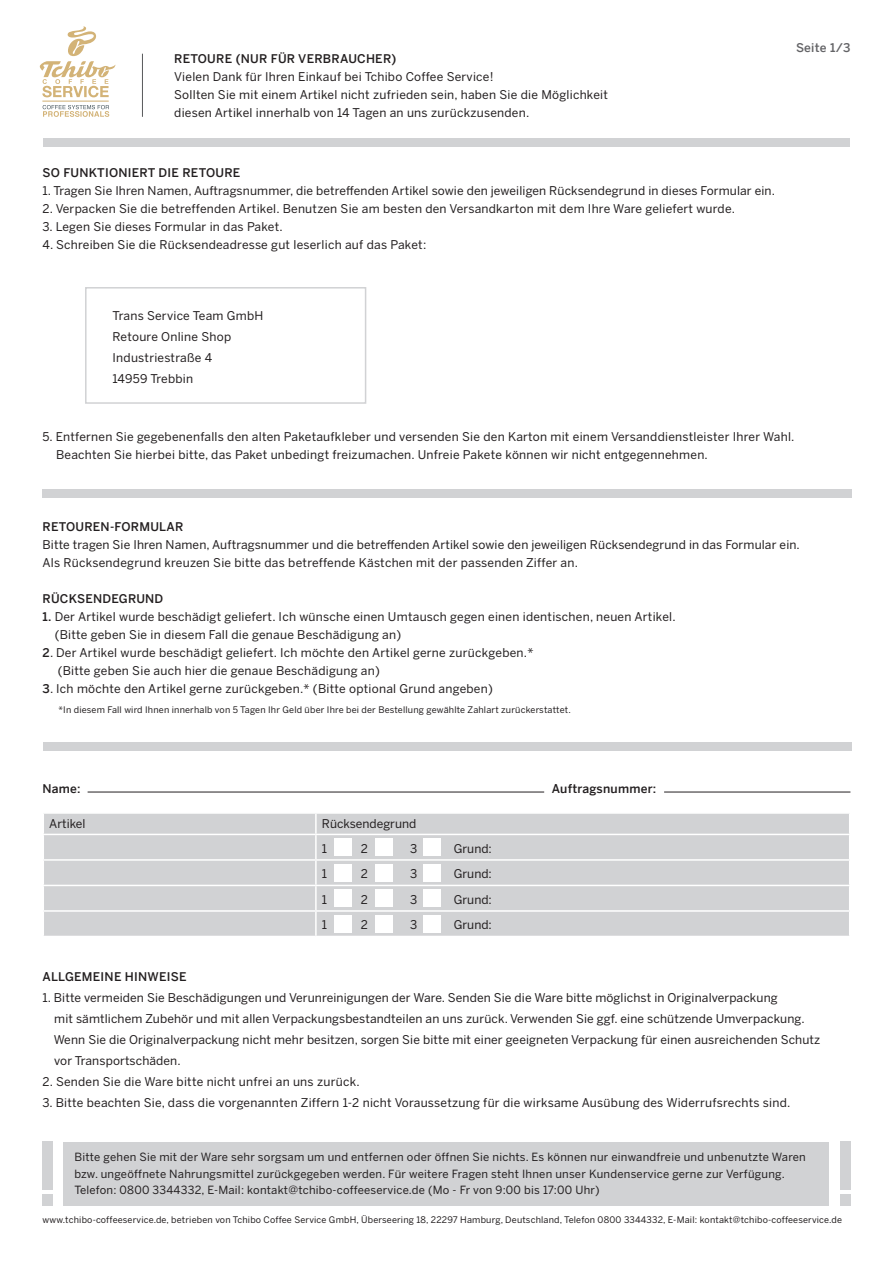
<style>
.page{position:relative;width:893px;height:1263px;background:#fff}
.page>*{position:absolute;margin:0;border:0;box-sizing:border-box;transform-origin:0 0}
.t1{font:12px/18px "Benton Sans";letter-spacing:.02em;color:#231f20}
.t2{font:500 12px "Benton Sans";letter-spacing:.02em;color:#231f20}
.t3{font:12px/24.5px "Benton Sans";color:#231f20}
.t4{font:500 12px "Benton Sans";letter-spacing:.015em;color:#636366}
.t5{font:11.25px/16.5px "Benton Sans";letter-spacing:.02em;color:#231f20}
.t6{font:9px "Benton Sans";letter-spacing:.02em;color:#231f20}
.s1{font-weight:500}
</style>
<div class="page">
<div style="left:64px;top:1142px;width:765px;height:63px;background:#d1d2d4"></div>
<div style="left:43px;top:1142px;width:10px;height:48px;background:#d1d2d4"></div>
<div style="left:840px;top:1142px;width:10px;height:48px;background:#d1d2d4"></div>
<div style="left:43px;top:1194px;width:10px;height:11px;background:#d1d2d4"></div>
<div style="left:840px;top:1194px;width:10px;height:11px;background:#d1d2d4"></div>
<div style="left:44px;top:814px;width:805px;height:122px;background:#d1d2d4"></div>
<hr style="left:315px;top:814px;width:2px;height:20px;background:#fff">
<hr style="left:43px;top:834px;width:273px;height:1px;background:#fff">
<hr style="left:316px;top:834px;width:534px;height:1px;background:#fff">
<hr style="left:315px;top:835px;width:2px;height:24px;background:#fff">
<hr style="left:43px;top:859px;width:273px;height:2px;background:#fff">
<hr style="left:316px;top:859px;width:534px;height:2px;background:#fff">
<hr style="left:315px;top:861px;width:2px;height:24px;background:#fff">
<hr style="left:43px;top:885px;width:273px;height:1px;background:#fff">
<hr style="left:316px;top:885px;width:534px;height:1px;background:#fff">
<hr style="left:315px;top:886px;width:2px;height:24px;background:#fff">
<hr style="left:43px;top:910px;width:273px;height:2px;background:#fff">
<hr style="left:316px;top:910px;width:534px;height:2px;background:#fff">
<hr style="left:315px;top:912px;width:2px;height:24px;background:#fff">
<div style="left:376px;top:839px;width:17px;height:17px;background:#fff"></div>
<div style="left:376px;top:864px;width:17px;height:17px;background:#fff"></div>
<div style="left:376px;top:890px;width:17px;height:17px;background:#fff"></div>
<div style="left:376px;top:915px;width:17px;height:17px;background:#fff"></div>
<div style="left:334px;top:839px;width:17px;height:17px;background:#fff"></div>
<div style="left:334px;top:864px;width:17px;height:17px;background:#fff"></div>
<div style="left:334px;top:890px;width:17px;height:17px;background:#fff"></div>
<div style="left:334px;top:915px;width:17px;height:17px;background:#fff"></div>
<div style="left:423px;top:839px;width:18px;height:17px;background:#fff"></div>
<div style="left:423px;top:864px;width:18px;height:17px;background:#fff"></div>
<div style="left:423px;top:890px;width:18px;height:17px;background:#fff"></div>
<div style="left:423px;top:915px;width:18px;height:17px;background:#fff"></div>
<hr style="left:88px;top:792px;width:456px;height:1px;background:#231f20">
<hr style="left:664px;top:792px;width:186px;height:1px;background:#231f20">
<div style="left:43px;top:138px;width:807px;height:8px;background:#d1d2d4"></div>
<div style="left:43px;top:489px;width:808px;height:8px;background:#d1d2d4"></div>
<div style="left:43px;top:742px;width:808px;height:8px;background:#d1d2d4"></div>
<hr style="left:142px;top:54px;width:1px;height:63px;background:#57585a">
<div style="left:85px;top:287px;width:281px;height:117px;border:2px solid #d1d2d4"></div>
<svg style="left:40px;top:26px;width:75px;height:71px"></svg>
<hr style="left:42px;top:101px;width:67px;height:1px;background:#d3b377">
<svg style="left:43px;top:105px;width:66px;height:12px"></svg>
<p class="t2" style="left:174px;top:51px;width:224px">RETOURE (NUR FÜR VERBRAUCHER)</p>
<p class="t1" style="left:174px;top:67px;width:435px">Vielen Dank für Ihren Einkauf bei Tchibo Coffee Service!<br>Sollten Sie mit einem Artikel nicht zufrieden sein, haben Sie die Möglichkeit diesen Artikel innerhalb von 14 Tagen an uns zurückzusenden.</p>
<p class="t2" style="left:43px;top:166px;width:199px">SO FUNKTIONIERT DIE RETOURE</p>
<p class="t1" style="left:43px;top:182px;width:734px">1. Tragen Sie Ihren Namen, Auftragsnummer, die betreffenden Artikel sowie den jeweiligen Rücksendegrund in dieses Formular ein.</p>
<p class="t1" style="left:43px;top:200px;width:694px">2. Verpacken Sie die betreffenden Artikel. Benutzen Sie am besten den Versandkarton mit dem Ihre Ware geliefert wurde.</p>
<p class="t1" style="left:43px;top:218px;width:242px">3. Legen Sie dieses Formular in das Paket.</p>
<p class="t1" style="left:43px;top:236px;width:385px">4. Schreiben Sie die Rücksendeadresse gut leserlich auf das Paket:</p>
<p class="t4" style="left:796px;top:40px;width:56px">Seite 1/3</p>
<p class="t1" style="left:113px;top:305px;width:152px;line-height:21px">Trans Service Team GmbH<br>Retoure Online Shop<br>Industriestraße 4<br>14959 Trebbin</p>
<p class="t1" style="left:56px;top:428px;width:740px;text-indent:-14px">5. Entfernen Sie gegebenenfalls den alten Paketaufkleber und versenden Sie den Karton mit einem Versanddienstleister Ihrer Wahl.<br>Beachten Sie hierbei bitte, das Paket unbedingt freizumachen. Unfreie Pakete können wir nicht entgegennehmen.</p>
<p class="t2" style="left:43px;top:520px;width:142px">RETOUREN-FORMULAR</p>
<p class="t1" style="left:43px;top:536px;width:759px">Bitte tragen Sie Ihren Namen, Auftragsnummer und die betreffenden Artikel sowie den jeweiligen Rücksendegrund in das Formular ein.<br>Als Rücksendegrund kreuzen Sie bitte das betreffende Kästchen mit der passenden Ziffer an.</p>
<p class="t2" style="left:43px;top:592px;width:122px">RÜCKSENDEGRUND</p>
<p class="t1" style="left:55px;top:608px;width:622px;text-indent:-12px"><span class="s1">1.</span> Der Artikel wurde beschädigt geliefert. Ich wünsche einen Umtausch gegen einen identischen, neuen Artikel. (Bitte geben Sie in diesem Fall die genaue Beschädigung an)</p>
<p class="t1" style="left:58px;top:644px;width:477px;text-indent:-15px"><span class="s1">2</span>. Der Artikel wurde beschädigt geliefert. Ich möchte den Artikel gerne zurückgeben.* (Bitte geben Sie auch hier die genaue Beschädigung an)</p>
<p class="t1" style="left:43px;top:680px;width:452px"><span class="s1">3</span>. Ich möchte den Artikel gerne zurückgeben.* (Bitte optional Grund angeben)</p>
<p class="t6" style="left:59px;top:704px;width:514px">*In diesem Fall wird Ihnen innerhalb von 5 Tagen Ihr Geld über Ihre bei der Bestellung gewählte Zahlart zurückerstattet.</p>
<p class="t2" style="left:43px;top:781px;width:40px">Name:</p>
<p class="t2" style="left:552px;top:781px;width:106px">Auftragsnummer:</p>
<p class="t3" style="left:49px;top:812px;width:38px">Artikel</p>
<p class="t3" style="left:322px;top:812px;width:96px">Rücksendegrund<br>1</p>
<p class="t1" style="left:361px;top:839px;width:9px">2</p>
<p class="t1" style="left:410px;top:839px;width:9px">3</p>
<p class="t1" style="left:454px;top:839px;width:40px">Grund:</p>
<p class="t1" style="left:322px;top:865px;width:7px">1</p>
<p class="t1" style="left:361px;top:865px;width:9px">2</p>
<p class="t1" style="left:410px;top:865px;width:9px">3</p>
<p class="t1" style="left:454px;top:865px;width:40px">Grund:</p>
<p class="t1" style="left:322px;top:890px;width:7px">1</p>
<p class="t1" style="left:361px;top:890px;width:9px">2</p>
<p class="t1" style="left:410px;top:890px;width:9px">3</p>
<p class="t1" style="left:454px;top:890px;width:40px">Grund:</p>
<p class="t1" style="left:322px;top:916px;width:7px">1</p>
<p class="t1" style="left:361px;top:916px;width:9px">2</p>
<p class="t1" style="left:410px;top:916px;width:9px">3</p>
<p class="t1" style="left:454px;top:916px;width:40px">Grund:</p>
<p class="t2" style="left:43px;top:970px;width:146px">ALLGEMEINE HINWEISE</p>
<p class="t1" style="left:54px;top:987px;width:768px;line-height:21px;text-indent:-11px">1. Bitte vermeiden Sie Beschädigungen und Verunreinigungen der Ware. Senden Sie die Ware bitte möglichst in Originalverpackung<br>mit sämtlichem Zubehör und mit allen Verpackungsbestandteilen an uns zurück. Verwenden Sie ggf. eine schützende Umverpackung.<br>Wenn Sie die Originalverpackung nicht mehr besitzen, sorgen Sie bitte mit einer geeigneten Verpackung für einen ausreichenden Schutz vor Transportschäden.</p>
<p class="t1" style="left:43px;top:1073px;width:319px">2. Senden Sie die Ware bitte nicht unfrei an uns zurück.</p>
<p class="t1" style="left:43px;top:1094px;width:749px">3. Bitte beachten Sie, dass die vorgenannten Ziffern 1-2 nicht Voraussetzung für die wirksame Ausübung des Widerrufsrechts sind.</p>
<p class="t5" style="left:74px;top:1149px;width:733px">Bitte gehen Sie mit der Ware sehr sorgsam um und entfernen oder öffnen Sie nichts. Es können nur einwandfreie und unbenutzte Waren bzw. ungeöffnete Nahrungsmittel zurückgegeben werden. Für weitere Fragen steht Ihnen unser Kundenservice gerne zur Verfügung.<br>Telefon: 0800 3344332, E-Mail: kontakt@tchibo-coffeeservice.de (Mo - Fr von 9:00 bis 17:00 Uhr)</p>
<p class="t6" style="left:43px;top:1215px;width:801px">www.tchibo-coffeeservice.de, betrieben von Tchibo Coffee Service GmbH, Überseering 18, 22297 Hamburg, Deutschland, Telefon 0800 3344332, E-Mail: kontakt@tchibo-coffeeservice.de</p>
</div>
